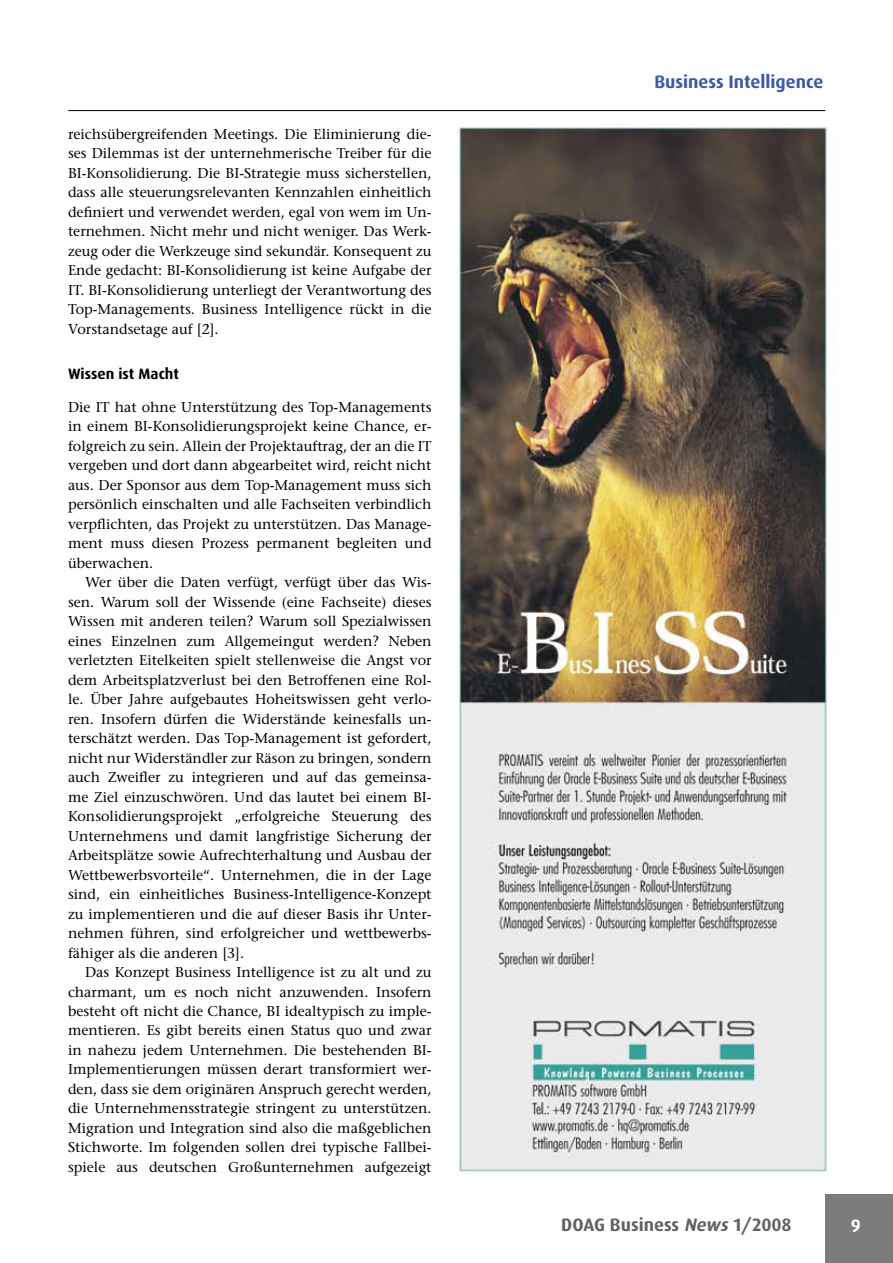
<style>
.page{position:relative;width:893px;height:1263px;background:#fff}
.page>*{position:absolute;margin:0;border:0;box-sizing:border-box;transform-origin:0 0}
.t1{font:700 18px "Dax";color:#636363}
.t2{font:700 18px "Dax";color:#3c5ba3}
.t3{font:700 18px "Dax";color:#fff}
.t4{font:700 15px "Dax";color:#000}
.t5{font:500 14.25px/19.5px "Stone Serif Std";color:#000;text-align:justify}
.s1{font-style:italic}
</style>
<div class="page">
<div style="left:825px;top:1195px;width:68px;height:68px;background:#7c7c7c"></div>
<hr style="left:68px;top:110px;width:757px;height:1px;background:#000">
<img style="left:457px;top:126px;width:371px;height:1049px">
<p class="t5" style="left:68px;top:124px;width:365px">reichsübergreifenden Meetings. Die Eliminierung die&shy;ses Dilemmas ist der unternehmerische Treiber für die BI-Konsolidierung. Die BI-Strategie muss sicherstellen, dass alle steuerungsrelevanten Kennzahlen einheitlich definiert und verwendet werden, egal von wem im Un&shy;ternehmen. Nicht mehr und nicht weniger. Das Werk&shy;zeug oder die Werkzeuge sind sekundär. Konsequent zu Ende gedacht: BI-Konsolidierung ist keine Aufgabe der IT. BI-Konsolidierung unterliegt der Verantwortung des Top-Managements. Business Intelligence rückt in die Vorstandsetage auf [2].</p>
<p class="t4" style="left:68px;top:365px;width:112px">Wissen ist Macht</p>
<p class="t5" style="left:68px;top:397px;width:365px">Die IT hat ohne Unterstützung des Top-Managements in einem BI-Konsolidierungsprojekt keine Chance, er&shy;folgreich zu sein. Allein der Projektauftrag, der an die IT vergeben und dort dann abgearbeitet wird, reicht nicht aus. Der Sponsor aus dem Top-Management muss sich persönlich einschalten und alle Fachseiten verbindlich verpflichten, das Projekt zu unterstützen. Das Manage&shy;ment muss diesen Prozess permanent begleiten und überwachen.</p>
<p class="t5" style="left:68px;top:572px;width:365px;text-indent:17px">Wer über die Daten verfügt, verfügt über das Wis&shy;sen. Warum soll der Wissende (eine Fachseite) dieses Wissen mit anderen teilen? Warum soll Spezialwissen eines Einzelnen zum Allgemeingut werden? Neben verletzten Eitelkeiten spielt stellenweise die Angst vor dem Arbeitsplatzverlust bei den Betroffenen eine Rol&shy;le. Über Jahre aufgebautes Hoheitswissen geht verlo&shy;ren. Insofern dürfen die Widerstände keinesfalls un&shy;terschätzt werden. Das Top-Management ist gefordert, nicht nur Widerständler zur Räson zu bringen, sondern auch Zweifler zu integrieren und auf das gemeinsa&shy;me Ziel einzuschwören. Und das lautet bei einem BI-Konsolidierungsprojekt „erfolgreiche Steuerung des Unternehmens und damit langfristige Sicherung der Arbeitsplätze sowie Aufrechterhaltung und Ausbau der Wettbewerbsvorteile“. Unternehmen, die in der Lage sind, ein einheitliches Business-Intelligence-Konzept zu implementieren und die auf dieser Basis ihr Unter&shy;nehmen führen, sind erfolgreicher und wettbewerbs&shy;fähiger als die anderen [3].</p>
<p class="t5" style="left:68px;top:962px;width:365px;text-indent:17px">Das Konzept Business Intelligence ist zu alt und zu charmant, um es noch nicht anzuwenden. Insofern besteht oft nicht die Chance, BI idealtypisch zu imple&shy;mentieren. Es gibt bereits einen Status quo und zwar in nahezu jedem Unternehmen. Die bestehenden BI-Implementierungen müssen derart transformiert wer&shy;den, dass sie dem originären Anspruch gerecht werden, die Unternehmensstrategie stringent zu unterstützen.<br>Migration und Integration sind also die maßgeblichen Stichworte. Im folgenden sollen drei typische Fallbei&shy;spiele aus deutschen Großunternehmen aufgezeigt</p>
<p class="t2" style="left:654px;top:72px;width:170px">Business Intelligence</p>
<p class="t1" style="left:561px;top:1215px;width:232px">DOAG Business <span class="s1">News</span> 1/2008</p>
<p class="t3" style="left:851px;top:1216px;width:12px">9</p>
</div>
